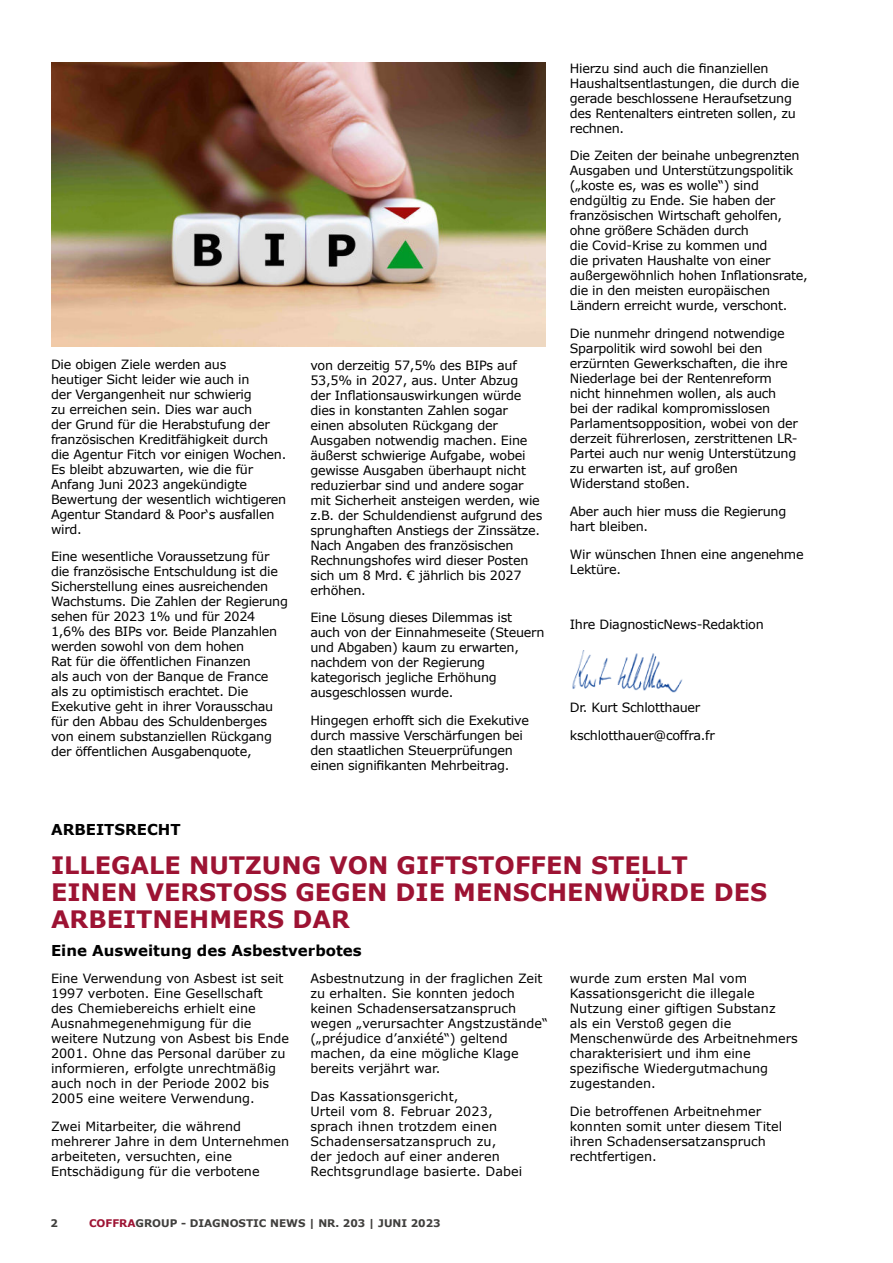
<style>
.page{position:relative;width:893px;height:1263px;background:#fff}
.page>*{position:absolute;margin:0;border:0;box-sizing:border-box;transform-origin:0 0}
.t1{font:700 24px/27px "MS Reference Sans Serif";color:#9d1333}
.t2{font:700 15px "MS Reference Sans Serif";color:#000}
.t3{font:12.75px/15px "MS Reference Sans Serif";letter-spacing:-.02em;color:#000}
.t4{font:12.75px/15px "MS Reference Sans Serif";color:#000}
.t5{font:12.75px/15px "MS Reference Sans Serif";letter-spacing:.01em;color:#000}
.t6{font:700 10.5px "MS Reference Sans Serif";color:#403f3d}
.s1{color:#9d1333}
</style>
<div class="page">
<img style="left:572px;top:651px;width:111px;height:42px">
<img style="left:51px;top:62px;width:494px;height:284px">
<p class="t3" style="left:51px;top:357px;width:237px">Die obigen Ziele werden aus<br>heutiger Sicht leider wie auch in<br>der Vergangenheit nur schwierig<br>zu erreichen sein. Dies war auch<br>der Grund für die Herabstufung der französischen Kreditfähigkeit durch die Agentur Fitch vor einigen Wochen.<br>Es bleibt abzuwarten, wie die für<br>Anfang Juni 2023 angekündigte<br>Bewertung der wesentlich wichtigeren<br>Agentur Standard &amp; Poor‘s ausfallen wird.</p>
<p class="t3" style="left:51px;top:550px;width:239px">Eine wesentliche Voraussetzung für die französische Entschuldung ist die Sicherstellung eines ausreichenden Wachstums. Die Zahlen der Regierung sehen für 2023 1% und für 2024<br>1,6% des BIPs vor. Beide Planzahlen werden sowohl von dem hohen<br>Rat für die öffentlichen Finanzen<br>als auch von der Banque de France als zu optimistisch erachtet. Die Exekutive geht in ihrer Vorausschau für den Abbau des Schuldenberges von einem substanziellen Rückgang der öffentlichen Ausgabenquote,</p>
<p class="t2" style="left:51px;top:823px;width:131px">ARBEITSRECHT</p>
<p class="t3" style="left:310px;top:358px;width:233px">von derzeitig 57,5% des BIPs auf<br>53,5% in 2027, aus. Unter Abzug<br>der Inflationsauswirkungen würde dies in konstanten Zahlen sogar einen absoluten Rückgang der<br>Ausgaben notwendig machen. Eine äußerst schwierige Aufgabe, wobei gewisse Ausgaben überhaupt nicht reduzierbar sind und andere sogar mit Sicherheit ansteigen werden, wie z.B. der Schuldendienst aufgrund des sprunghaften Anstiegs der Zinssätze.<br>Nach Angaben des französischen<br>Rechnungshofes wird dieser Posten sich um 8 Mrd. € jährlich bis 2027 erhöhen.</p>
<p class="t3" style="left:310px;top:611px;width:236px">Eine Lösung dieses Dilemmas ist auch von der Einnahmeseite (Steuern und Abgaben) kaum zu erwarten, nachdem von der Regierung kategorisch jegliche Erhöhung ausgeschlossen wurde.</p>
<p class="t3" style="left:310px;top:714px;width:220px">Hingegen erhofft sich die Exekutive durch massive Verschärfungen bei den staatlichen Steuerprüfungen einen signifikanten Mehrbeitrag.</p>
<p class="t3" style="left:570px;top:60px;width:231px">Hierzu sind auch die finanziellen<br>Haushaltsentlastungen, die durch die gerade beschlossene Heraufsetzung des Rentenalters eintreten sollen, zu rechnen.</p>
<p class="t3" style="left:570px;top:149px;width:240px">Die Zeiten der beinahe unbegrenzten Ausgaben und Unterstützungspolitik („koste es, was es wolle“) sind endgültig zu Ende. Sie haben der französischen Wirtschaft geholfen, ohne größere Schäden durch<br>die Covid-Krise zu kommen und<br>die privaten Haushalte von einer außergewöhnlich hohen Inflationsrate, die in den meisten europäischen Ländern erreicht wurde, verschont.</p>
<p class="t3" style="left:570px;top:327px;width:230px">Die nunmehr dringend notwendige Sparpolitik wird sowohl bei den erzürnten Gewerkschaften, die ihre Niederlage bei der Rentenreform nicht hinnehmen wollen, als auch bei der radikal kompromisslosen Parlamentsopposition, wobei von der derzeit führerlosen, zerstrittenen LR-Partei auch nur wenig Unterstützung zu erwarten ist, auf großen Widerstand stoßen.</p>
<p class="t3" style="left:570px;top:504px;width:218px">Aber auch hier muss die Regierung hart bleiben.</p>
<p class="t3" style="left:570px;top:547px;width:235px">Wir wünschen Ihnen eine angenehme<br>Lektüre.</p>
<p class="t3" style="left:570px;top:618px;width:195px">Ihre DiagnosticNews-Redaktion</p>
<p class="t3" style="left:570px;top:694px;width:146px;line-height:27.8px">Dr. Kurt Schlotthauer kschlotthauer@coffra.fr</p>
<h1 class="t1" style="left:51px;top:853px;width:718px">ILLEGALE NUTZUNG VON GIFTSTOFFEN STELLT<br>EINEN VERSTOSS GEGEN DIE MENSCHENWÜRDE DES<br>ARBEITNEHMERS DAR</h1>
<p class="t2" style="left:51px;top:944px;width:312px">Eine Ausweitung des Asbestverbotes</p>
<p class="t4" style="left:51px;top:972px;width:240px">Eine Verwendung von Asbest ist seit 1997 verboten. Eine Gesellschaft<br>des Chemiebereichs erhielt eine Ausnahmegenehmigung für die weitere Nutzung von Asbest bis Ende 2001. Ohne das Personal darüber zu informieren, erfolgte unrechtmäßig auch noch in der Periode 2002 bis 2005 eine weitere Verwendung.</p>
<p class="t4" style="left:51px;top:1119px;width:240px">Zwei Mitarbeiter, die während mehrerer Jahre in dem Unternehmen arbeiteten, versuchten, eine<br>Entschädigung für die verbotene</p>
<p class="t4" style="left:310px;top:971px;width:239px">Asbestnutzung in der fraglichen Zeit zu erhalten. Sie konnten jedoch keinen Schadensersatzanspruch wegen „verursachter Angstzustände“ („préjudice d’anxiété“) geltend machen, da eine mögliche Klage bereits verjährt war.</p>
<p class="t5" style="left:310px;top:1089px;width:214px">Das Kassationsgericht,<br>Urteil vom 8. Februar 2023, sprach ihnen trotzdem einen<br>Schadensersatzanspruch zu,<br>der jedoch auf einer anderen<br>Rechtsgrundlage basierte. Dabei</p>
<p class="t6" style="left:50px;top:1218px;width:9px">2</p>
<p class="t6" style="left:89px;top:1219px;width:353px"><span class="s1">COFFRA</span>GROUP - DIAGNOSTIC NEWS | NR. 203 | JUNI 2023</p>
<p class="t4" style="left:570px;top:971px;width:230px">wurde zum ersten Mal vom<br>Kassationsgericht die illegale<br>Nutzung einer giftigen Substanz<br>als ein Verstoß gegen die<br>Menschenwürde des Arbeitnehmers charakterisiert und ihm eine spezifische Wiedergutmachung zugestanden.</p>
<p class="t4" style="left:570px;top:1104px;width:214px">Die betroffenen Arbeitnehmer konnten somit unter diesem Titel ihren Schadensersatzanspruch rechtfertigen.</p>
</div>
